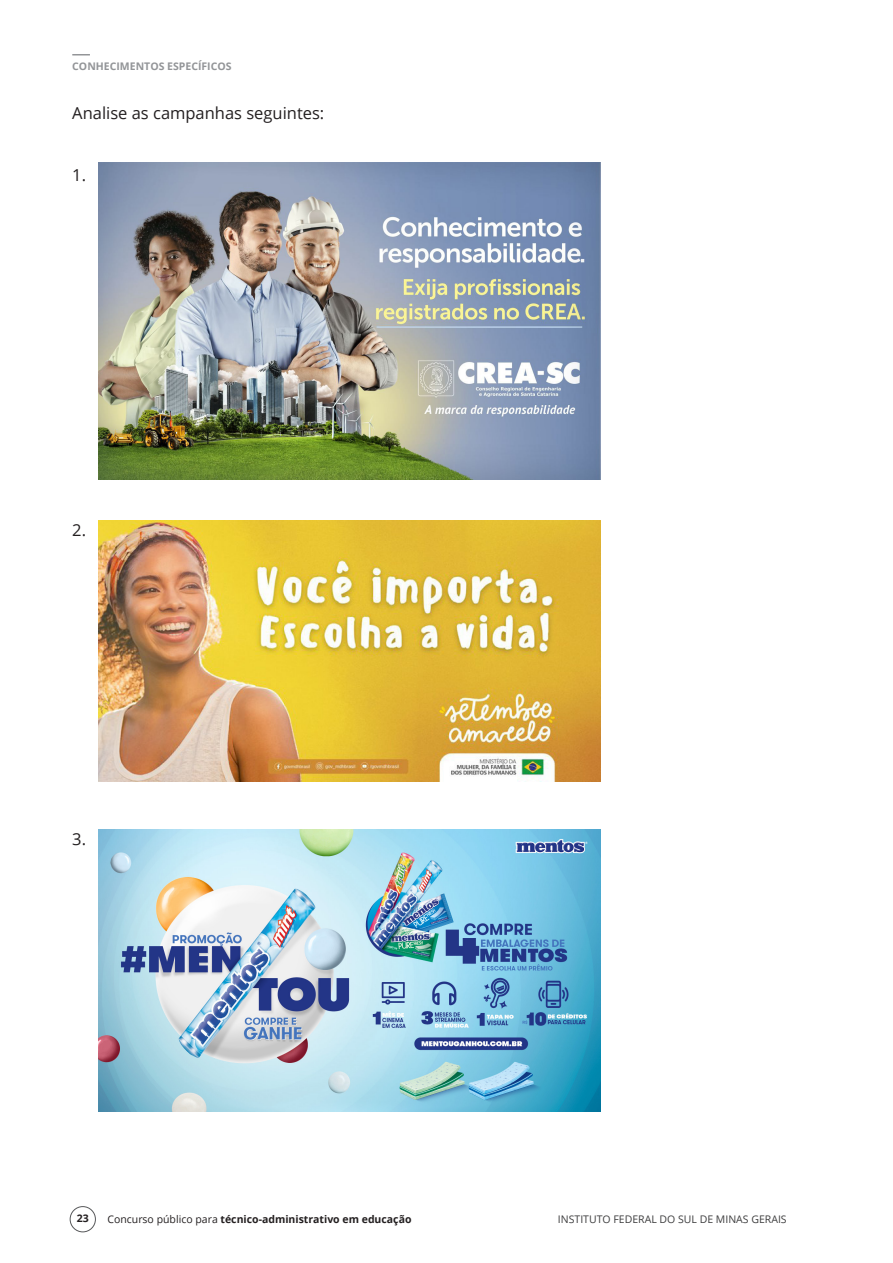
<style>
.page{position:relative;width:893px;height:1263px;background:#fff}
.page>*{position:absolute;margin:0;border:0;box-sizing:border-box;transform-origin:0 0}
.Enunciado{font:16.5px "Open Sans";color:#231f20}
.t1{font:700 10.5px "Open Sans";color:#231f20}
.t2{font:10.5px "Open Sans";color:#3e3e3f}
.t3{font:700 10.5px "Open Sans";color:#939598}
.s1{font-weight:400}
</style>
<div class="page">
<div style="left:70px;top:1206px;width:26px;height:26px;border:1px solid #57585a;border-radius:50%"></div>
<svg style="left:72px;top:54px;width:18px;height:2px"></svg>
<img style="left:99px;top:162px;width:502px;height:317px">
<img style="left:99px;top:521px;width:501px;height:261px">
<img style="left:99px;top:829px;width:501px;height:282px">
<p class="t3" style="left:72px;top:58px;width:161px">CONHECIMENTOS ESPECÍFICOS</p>
<p class="Enunciado" style="left:72px;top:102px;width:254px">Analise as campanhas seguintes:</p>
<p class="Enunciado" style="left:72px;top:164px;width:15px">1.</p>
<p class="Enunciado" style="left:72px;top:518px;width:15px">2.</p>
<p class="Enunciado" style="left:72px;top:828px;width:15px">3.</p>
<p class="t1" style="left:77px;top:1211px;width:13px">23</p>
<p class="t1" style="left:107px;top:1212px;width:306px"><span class="s1">Concurso público para</span> técnico-administrativo em educação</p>
<p class="t2" style="left:558px;top:1212px;width:230px">INSTITUTO FEDERAL DO SUL DE MINAS GERAIS</p>
</div>
